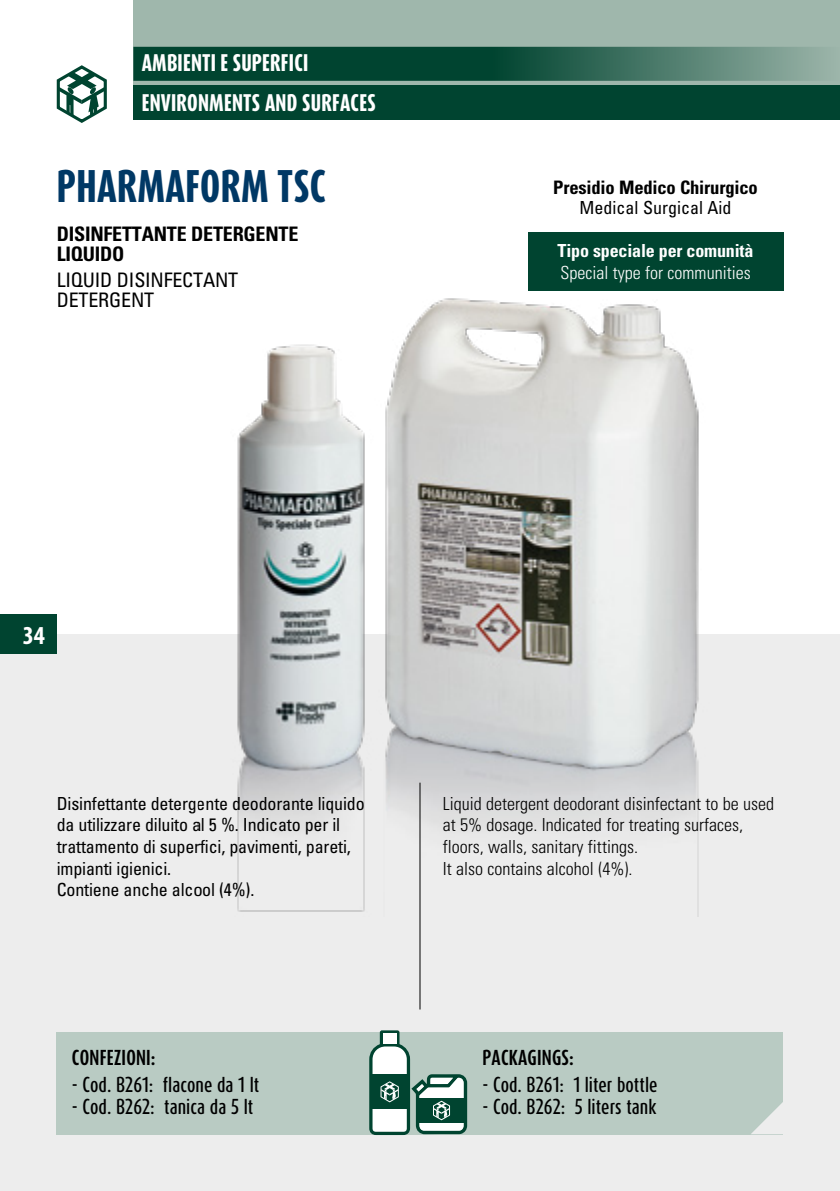
<style>
.page{position:relative;width:840px;height:1191px;background:#fff}
.page>*{position:absolute;margin:0;border:0;box-sizing:border-box;transform-origin:0 0}
.t1{font:800 38px "Dax Compact Pro";letter-spacing:.01em;color:#003865}
.t2{font:700 condensed 26px "Myriad Pro";color:#fff}
.t3{font:800 20px "Dax Compact Pro";letter-spacing:.01em;color:#fff}
.t4{font:700 condensed 20px/20px "Univers LT Std";letter-spacing:-.01em;color:#000}
.t5{font:condensed 20px/20px "Univers LT Std";letter-spacing:-.01em;color:#000}
.t6{font:700 condensed 18.6px "Univers LT Std";letter-spacing:-.01em;color:#000}
.t7{font:condensed 18px/21.6px "Univers LT Std";letter-spacing:-.01em;color:#000}
.t8{font:300 condensed 18px/21.6px "Univers LT Std";color:#000}
.t9{font:500 18px "Dax Compact Pro";color:#000}
.t10{font:300 condensed 18px "Univers LT Std";color:#fff}
.t11{font:700 condensed 18px "Univers LT Std";letter-spacing:-.01em;color:#fff}
.t12{font:700 18px "Dax Compact Pro";letter-spacing:.01em;color:#000}
</style>
<div class="page">
<div style="left:133px;top:0;width:706px;height:119px;background:#9fb7ac"></div>
<svg style="left:133px;top:47px;width:687px;height:34px;background:#245e4c"></svg>
<div style="left:527px;top:232px;width:255px;height:59px;background:#004430"></div>
<div style="left:0;top:634px;width:839px;height:557px;background:#ededed"></div>
<div style="left:133px;top:85px;width:706px;height:34px;background:#004430"></div>
<div style="left:0;top:614px;width:56px;height:40px;background:#004430"></div>
<div style="left:56px;top:1032px;width:726px;height:102px;background:#b9cbc3"></div>
<svg style="left:751px;top:1103px;width:31px;height:31px"></svg>
<hr style="left:419px;top:782px;width:1px;height:227px;background:#000">
<svg style="left:369px;top:1030px;width:98px;height:105px"></svg>
<img style="left:237px;top:773px;width:462px;height:143px">
<img style="left:237px;top:285px;width:462px;height:488px">
<svg style="left:56px;top:65px;width:51px;height:58px"></svg>
<p class="t3" style="left:142px;top:49px;width:168px">AMBIENTI E SUPERFICI</p>
<p class="t3" style="left:142px;top:89px;width:235px">ENVIRONMENTS AND SURFACES</p>
<h1 class="t1" style="left:57px;top:161px;width:270px">PHARMAFORM TSC</h1>
<p class="t4" style="left:57px;top:224px;width:243px">DISINFETTANTE DETERGENTE<br>LIQUIDO</p>
<p class="t5" style="left:57px;top:270px;width:183px">LIQUID DISINFECTANT<br>DETERGENT</p>
<p class="t6" style="left:553px;top:176px;width:206px">Presidio Medico Chirurgico</p>
<p class="t7" style="left:579px;top:197px;width:153px">Medical Surgical Aid</p>
<p class="t11" style="left:557px;top:240px;width:197px">Tipo speciale per comunità</p>
<p class="t10" style="left:560px;top:262px;width:192px">Special type for communities</p>
<h2 class="t2" style="left:23px;top:619px;width:24px">34</h2>
<p class="t7" style="left:57px;top:792px;width:309px">Disinfettante detergente deodorante liquido da utilizzare diluito al 5 %. Indicato per il trattamento di superfici, pavimenti, pareti, impianti igienici.<br>Contiene anche alcool (4%).</p>
<p class="t8" style="left:442px;top:792px;width:333px">Liquid detergent deodorant disinfectant to be used at 5% dosage. Indicated for treating surfaces, floors, walls, sanitary fittings.<br>It also contains alcohol (4%).</p>
<p class="t12" style="left:72px;top:1045px;width:85px">CONFEZIONI:</p>
<p class="t9" style="left:72px;top:1072px;width:189px">- Cod. B261: flacone da 1 lt</p>
<p class="t9" style="left:72px;top:1094px;width:183px">- Cod. B262: tanica da 5 lt</p>
<p class="t12" style="left:482px;top:1045px;width:93px">PACKAGINGS:</p>
<p class="t9" style="left:482px;top:1072px;width:176px">- Cod. B261: 1 liter bottle</p>
<p class="t9" style="left:482px;top:1094px;width:176px">- Cod. B262: 5 liters tank</p>
</div>
